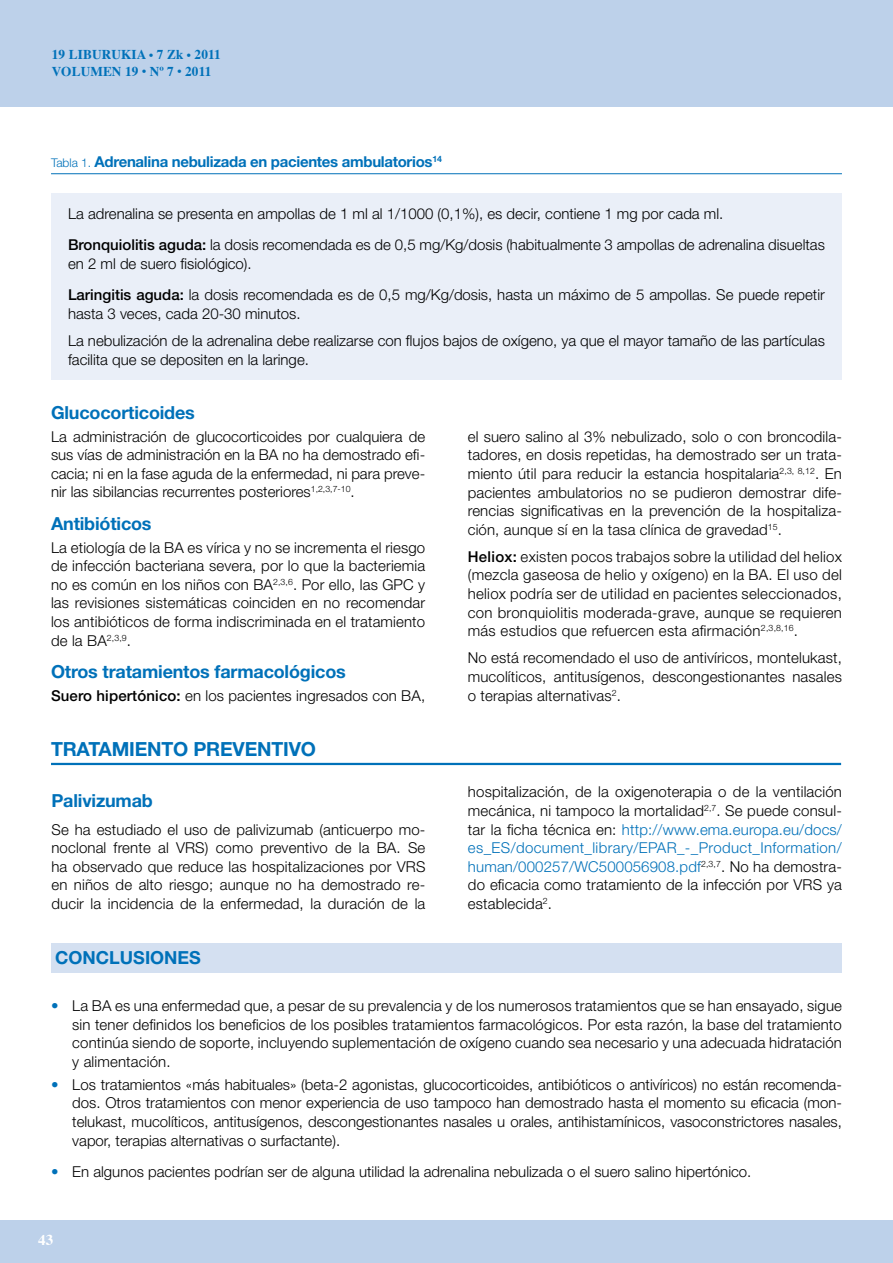
<style>
.page{position:relative;width:893px;height:1263px;background:#fff}
.page>*{position:absolute;margin:0;border:0;box-sizing:border-box;transform-origin:0 0}
.TIT_raya{font:700 19.5px "Helvetica Neue LT Std";letter-spacing:-.01em;color:#0071b9}
.TIT_raya-2{font:700 18px "Helvetica Neue LT Std";letter-spacing:-.01em;color:#0071b9}
.TIT_TRAM{font:700 18px "Helvetica Neue LT Std";color:#0071b9}
.TEXTO_T{font:300 15px/18.6px "Helvetica Neue LT Std";color:#000;text-align:justify}
.t1{font:700 15px "Helvetica Neue LT Std";letter-spacing:-.02em;color:#0071b9}
.t2{font:700 15px "Times";color:#fff}
.t3{font:700 13.5px/16.2px "Times";letter-spacing:.01em;color:#0071b9}
.s1{font-size:12px}
.s2{font-weight:300;font-size:12px}
.s3{font-weight:500}
.s4{color:#0071b9}
</style>
<div class="page">
<div style="left:0;top:0;width:893px;height:106px;background:#bdd1ea"></div>
<div style="left:0;top:1220px;width:893px;height:43px;background:#bdd1ea"></div>
<hr style="left:51px;top:173px;width:791px;height:1px;background:#0071b9">
<div style="left:51px;top:193px;width:791px;height:186px;background:#eaeff8"></div>
<hr style="left:51px;top:763px;width:790px;height:2px;background:#0071b9">
<div style="left:51px;top:943px;width:790px;height:30px;background:#d4e0f1"></div>
<p class="t3" style="left:52px;top:45px;width:170px">19 LIBURUKIA <span class="s1">•</span> 7 Zk <span class="s1">•</span> 2011<br>VOLUMEN 19 <span class="s1">•</span> Nº 7 <span class="s1">•</span> 2011</p>
<p class="t1" style="left:51px;top:152px;width:392px"><span class="s2">Tabla 1.</span> Adrenalina nebulizada en pacientes ambulatorios<sup>14</sup></p>
<p class="TEXTO_T" style="left:68px;top:204px;width:657px">La adrenalina se presenta en ampollas de 1 ml al 1/1000 (0,1%), es decir, contiene 1 mg por cada ml.</p>
<p class="TEXTO_T" style="left:68px;top:235px;width:758px"><span class="s3">Bronquiolitis aguda:</span> la dosis recomendada es de 0,5 mg/Kg/dosis (habitualmente 3 ampollas de adrenalina disueltas en 2 ml de suero fisiológico).</p>
<p class="TEXTO_T" style="left:68px;top:285px;width:758px"><span class="s3">Laringitis aguda:</span> la dosis recomendada es de 0,5 mg/Kg/dosis, hasta un máximo de 5 ampollas. Se puede repetir hasta 3 veces, cada 20-30 minutos.</p>
<p class="TEXTO_T" style="left:68px;top:331px;width:758px">La nebulización de la adrenalina debe realizarse con flujos bajos de oxígeno, ya que el mayor tamaño de las partículas facilita que se depositen en la laringe.</p>
<p class="TIT_raya-2" style="left:51px;top:401px;width:145px">Glucocorticoides</p>
<p class="TEXTO_T" style="left:51px;top:427px;width:376px">La administración de glucocorticoides por cualquiera de sus vías de administración en la BA no ha demostrado efi&shy;cacia; ni en la fase aguda de la enfermedad, ni para preve&shy;nir las sibilancias recurrentes posteriores<sup>1,2,3,7-10</sup>.</p>
<p class="TIT_raya-2" style="left:51px;top:512px;width:102px">Antibióticos</p>
<p class="TEXTO_T" style="left:51px;top:537px;width:376px">La etiología de la BA es vírica y no se incrementa el riesgo de infección bacteriana severa, por lo que la bacteriemia no es común en los niños con BA<sup>2,3,6</sup>. Por ello, las GPC y las revisiones sistemáticas coinciden en no recomendar los antibióticos de forma indiscriminada en el tratamiento de la BA<sup>2,3,9</sup>.</p>
<p class="TIT_raya-2" style="left:51px;top:660px;width:296px">Otros tratamientos farmacológicos</p>
<p class="TEXTO_T" style="left:51px;top:686px;width:376px"><span class="s3">Suero hipertónico:</span> en los pacientes ingresados con BA,</p>
<p class="TIT_raya" style="left:51px;top:737px;width:266px">TRATAMIENTO PREVENTIVO</p>
<p class="TIT_raya-2" style="left:51px;top:790px;width:103px">Palivizumab</p>
<p class="TEXTO_T" style="left:51px;top:820px;width:375px">Se ha estudiado el uso de palivizumab (anticuerpo mo&shy;noclonal frente al VRS) como preventivo de la BA. Se ha observado que reduce las hospitalizaciones por VRS en niños de alto riesgo; aunque no ha demostrado re&shy;ducir la incidencia de la enfermedad, la duración de la</p>
<p class="TEXTO_T" style="left:468px;top:427px;width:376px">el suero salino al 3% nebulizado, solo o con broncodila&shy;tadores, en dosis repetidas, ha demostrado ser un trata&shy;miento útil para reducir la estancia hospitalaria<sup>2,3,</sup> <sup>8,12</sup>. En pacientes ambulatorios no se pudieron demostrar dife&shy;rencias significativas en la prevención de la hospitaliza&shy;ción, aunque sí en la tasa clínica de gravedad<sup>15</sup>.</p>
<p class="TEXTO_T" style="left:468px;top:547px;width:376px"><span class="s3">Heliox:</span> existen pocos trabajos sobre la utilidad del heliox (mezcla gaseosa de helio y oxígeno) en la BA. El uso del heliox podría ser de utilidad en pacientes seleccionados, con bronquiolitis moderada-grave, aunque se requieren más estudios que refuercen esta afirmación<sup>2,3,8,16</sup>.</p>
<p class="TEXTO_T" style="left:468px;top:648px;width:376px">No está recomendado el uso de antivíricos, montelukast, mucolíticos, antitusígenos, descongestionantes nasales o terapias alternativas<sup>2</sup>.</p>
<p class="TEXTO_T" style="left:468px;top:782px;width:375px">hospitalización, de la oxigenoterapia o de la ventilación mecánica, ni tampoco la mortalidad<sup>2,7</sup>. Se puede consul&shy;tar la ficha técnica en: <span class="s4">http://www.ema.europa.eu/docs/ es_ES/document_library/EPAR_-_Product_Information/ human/000257/WC500056908.pdf</span><sup>2,3,7</sup>. No ha demostra&shy;do eficacia como tratamiento de la infección por VRS ya establecida<sup>2</sup>.</p>
<p class="TIT_TRAM" style="left:55px;top:947px;width:147px">CONCLUSIONES</p>
<p class="TEXTO_T" style="left:72px;top:996px;width:771px;text-indent:-21px"><span class="s4">•</span> La BA es una enfermedad que, a pesar de su prevalencia y de los numerosos tratamientos que se han ensayado, sigue sin tener definidos los beneficios de los posibles tratamientos farmacológicos. Por esta razón, la base del tratamiento continúa siendo de soporte, incluyendo suplementación de oxígeno cuando sea necesario y una adecuada hidratación y alimentación.</p>
<p class="TEXTO_T" style="left:72px;top:1075px;width:771px;text-indent:-21px"><span class="s4">•</span> Los tratamientos «más habituales» (beta-2 agonistas, glucocorticoides, antibióticos o antivíricos) no están recomenda&shy;dos. Otros tratamientos con menor experiencia de uso tampoco han demostrado hasta el momento su eficacia (mon&shy;telukast, mucolíticos, antitusígenos, descongestionantes nasales u orales, antihistamínicos, vasoconstrictores nasales, vapor, terapias alternativas o surfactante).</p>
<p class="TEXTO_T" style="left:51px;top:1162px;width:702px"><span class="s4">•</span> En algunos pacientes podrían ser de alguna utilidad la adrenalina nebulizada o el suero salino hipertónico.</p>
<p class="t2" style="left:38px;top:1226px;width:17px">43</p>
</div>
